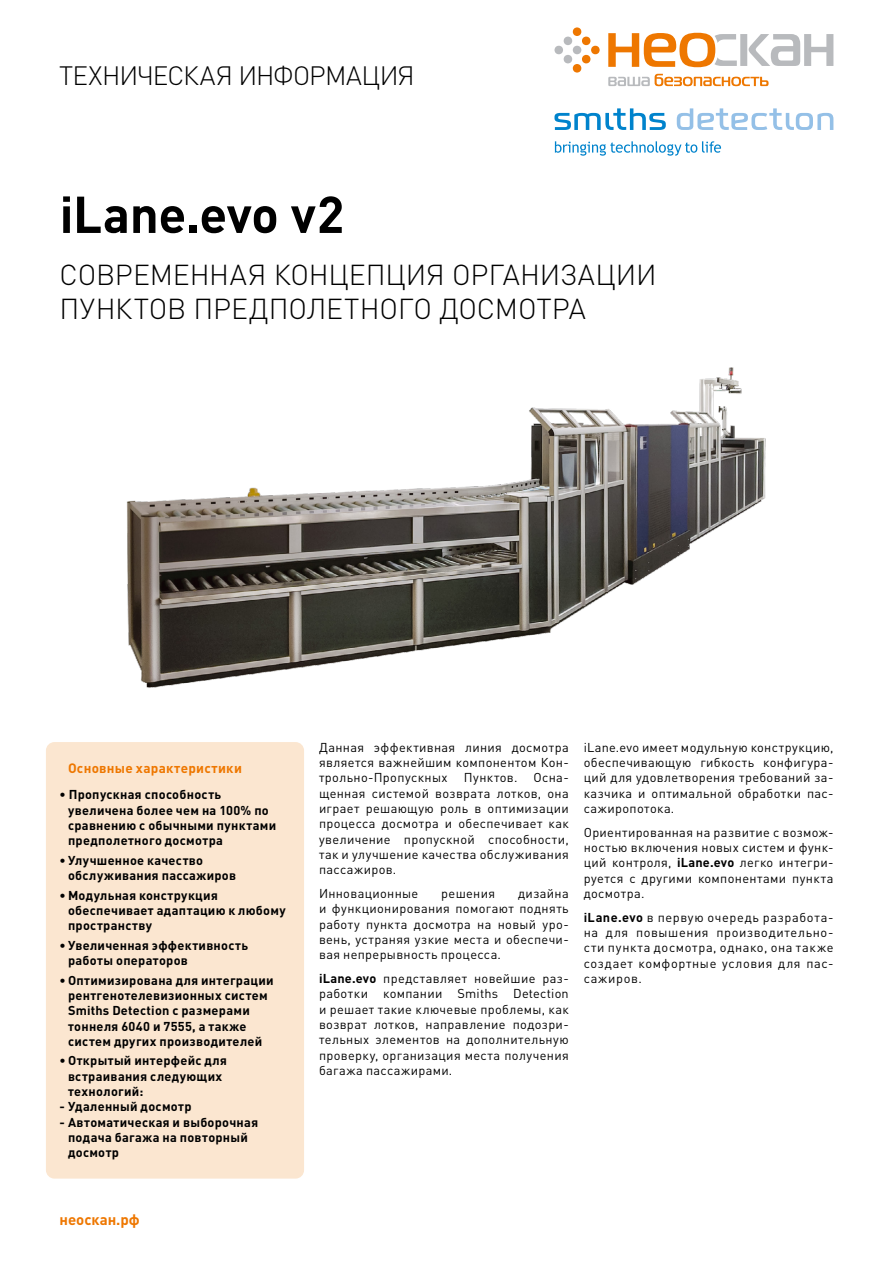
<style>
.page{position:relative;width:893px;height:1263px;background:#fff}
.page>*{position:absolute;margin:0;border:0;box-sizing:border-box;transform-origin:0 0}
.t1{font:700 51px "DIN Pro";letter-spacing:-.01em;color:#000}
.t2{font:300 28.5px/34.2px "DIN Pro";letter-spacing:-.005em;color:#000}
.t3{font:300 26.25px "DIN Pro";letter-spacing:-.03em;color:#000}
.t4{font:700 15px "DIN Pro";color:#e70}
.t5{font:700 13.5px "DIN Pro";letter-spacing:.02em;color:#e70}
.t6{font:12.75px/15.3px "DIN Pro";letter-spacing:.03em;color:#000;text-align:justify}
.t7{font:700 12.75px/15.3px "DIN Pro";letter-spacing:.02em;color:#000}
.s1{font-weight:700}
</style>
<div class="page">
<svg style="left:554px;top:27px;width:46px;height:46px"></svg>
<svg style="left:608px;top:33px;width:225px;height:34px"></svg>
<svg style="left:608px;top:74px;width:161px;height:12px"></svg>
<svg style="left:554px;top:108px;width:112px;height:22px"></svg>
<svg style="left:677px;top:108px;width:156px;height:22px"></svg>
<svg style="left:555px;top:141px;width:166px;height:15px"></svg>
<div style="left:46px;top:742px;width:258px;height:436px;background:#fbe6d0;border-radius:9px"></div>
<img style="left:126px;top:367px;width:640px;height:321px">
<h3 class="t3" style="left:59px;top:58px;width:357px">ТЕХНИЧЕСКАЯ ИНФОРМАЦИЯ</h3>
<h1 class="t1" style="left:60px;top:180px;width:286px">iLane.evo v2</h1>
<h2 class="t2" style="left:60px;top:256px;width:599px">СОВРЕМЕННАЯ КОНЦЕПЦИЯ ОРГАНИЗАЦИИ<br>ПУНКТОВ ПРЕДПОЛЕТНОГО ДОСМОТРА</h2>
<p class="t5" style="left:68px;top:759px;width:175px">Основные характеристики</p>
<p class="t7" style="left:68px;top:787px;width:210px;text-indent:-9px">• Пропускная способность увеличена более чем на 100% по сравнению с обычными пунктами предполетного досмотра</p>
<p class="t7" style="left:68px;top:852px;width:170px;text-indent:-9px">• Улучшенное качество обслуживания пассажиров</p>
<p class="t7" style="left:68px;top:887px;width:219px;text-indent:-9px">• Модульная конструкция обеспечивает адаптацию к любому пространству</p>
<p class="t7" style="left:68px;top:937px;width:182px;text-indent:-9px">• Увеличенная эффективность работы операторов</p>
<p class="t7" style="left:68px;top:972px;width:207px;text-indent:-9px">• Оптимизирована для интеграции рентгенотелевизионных систем<br>Smiths Detection с размерами тоннеля 6040 и 7555, а также систем других производителей</p>
<p class="t7" style="left:68px;top:1053px;width:160px;text-indent:-9px">• Открытый интерфейс для встраивания следующих технологий:</p>
<p class="t7" style="left:60px;top:1098px;width:134px">- Удаленный досмотр</p>
<p class="t7" style="left:68px;top:1114px;width:192px;text-indent:-9px">- Автоматическая и выборочная подача багажа на повторный досмотр</p>
<p class="t4" style="left:60px;top:1209px;width:82px">неоскан.рф</p>
<p class="t6" style="left:319px;top:739px;width:251px">Данная эффективная линия досмотра является важнейшим компонентом Кон&shy;трольно-Пропускных</p>
<p class="t6" style="left:319px;top:770px;width:251px;text-indent:215px">Осна&shy;щенная системой возврата лотков, она играет решающую роль в оптимизации процесса досмотра и обеспечивает как увеличение пропускной способности, так и улучшение качества обслуживания пассажиров.</p>
<p class="t6" style="left:319px;top:885px;width:101px">Инновационные</p>
<p class="t6" style="left:441px;top:885px;width:55px">решения</p>
<p class="t6" style="left:464px;top:770px;width:55px">Пунктов.</p>
<p class="t6" style="left:319px;top:885px;width:251px;text-indent:199px">дизайна и функционирования помогают поднять работу пункта досмотра на новый уро&shy;вень, устраняя узкие места и обеспечи&shy;вая непрерывность процесса.</p>
<p class="t6" style="left:319px;top:970px;width:251px"><span class="s1">iLane.evo</span> представляет новейшие раз&shy;работки компании Smiths Detection и решает такие ключевые проблемы, как возврат лотков, направление подозри&shy;тельных элементов на дополнительную проверку, организация места получения багажа пассажирами.</p>
<p class="t6" style="left:584px;top:739px;width:251px">iLane.evo имеет модульную конструкцию, обеспечивающую гибкость конфигура&shy;ций для удовлетворения требований за&shy;казчика и оптимальной обработки пас&shy;сажиропотока.</p>
<p class="t6" style="left:584px;top:824px;width:251px">Ориентированная на развитие с возмож&shy;ностью включения новых систем и функ&shy;ций контроля, <span class="s1">iLane.evo</span> легко интегри&shy;руется с другими компонентами пункта досмотра.</p>
<p class="t6" style="left:584px;top:909px;width:251px"><span class="s1">iLane.evo</span> в первую очередь разработа&shy;на для повышения производительно&shy;сти пункта досмотра, однако, она также создает комфортные условия для пас&shy;сажиров.</p>
</div>
